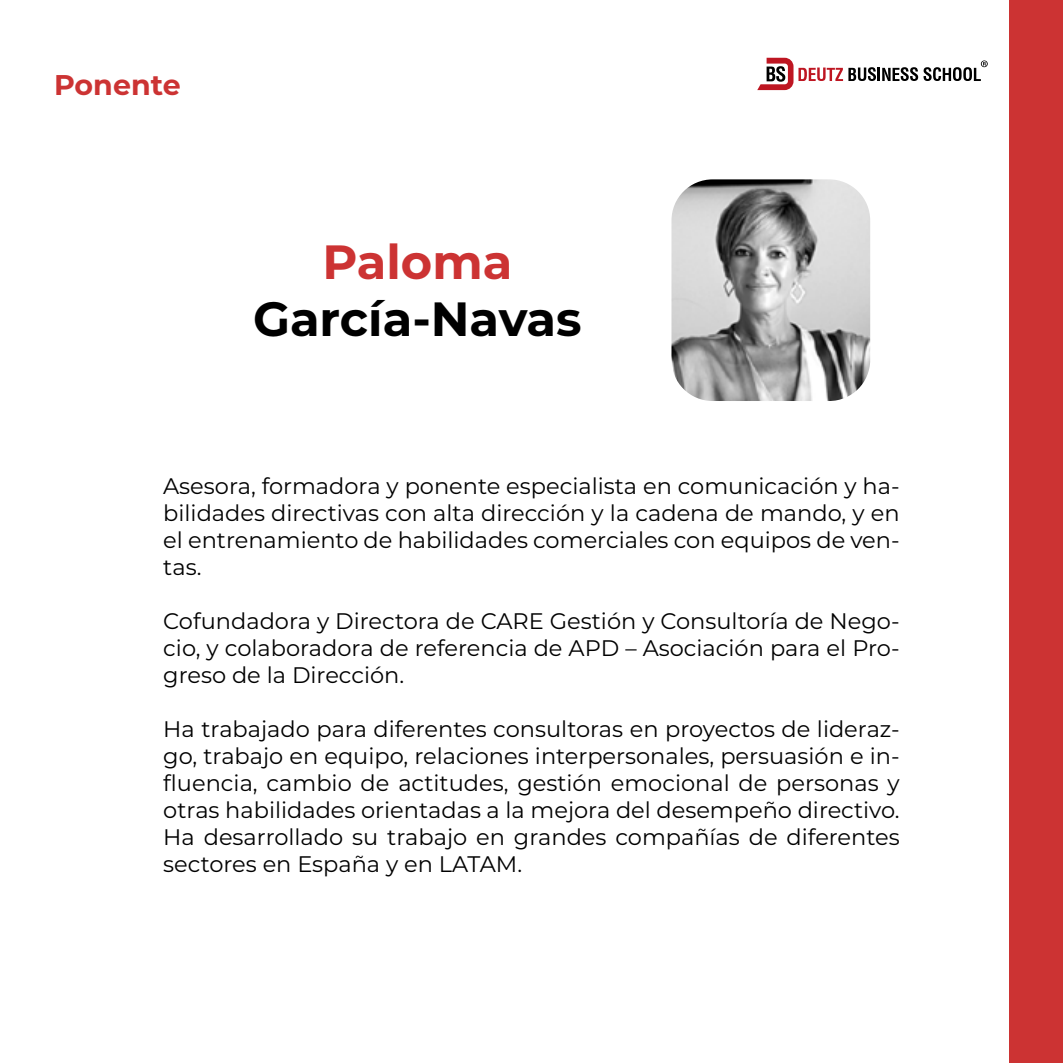
<style>
.page{position:relative;width:1063px;height:1063px;background:#fff}
.page>*{position:absolute;margin:0;border:0;box-sizing:border-box;transform-origin:0 0}
.t1{font:700 48px "Montserrat";color:#000}
.t2{font:700 48px "Montserrat";color:#c33}
.t3{font:700 28.5px "Montserrat";color:#c33}
.t4{font:22.5px/27px "Montserrat";color:#000;text-align:justify}
</style>
<div class="page">
<svg style="left:757px;top:58px;width:161px;height:32px"></svg>
<svg style="left:924px;top:60px;width:64px;height:21px"></svg>
<div style="left:1009px;top:0;width:54px;height:1063px;background:#c33"></div>
<img style="left:671px;top:179px;width:199px;height:222px">
<p class="t3" style="left:54px;top:64px;width:128px">Ponente</p>
<h1 class="t2" style="left:322px;top:227px;width:191px">Paloma</h1>
<h1 class="t1" style="left:253px;top:285px;width:330px">García-Navas</h1>
<p class="t4" style="left:163px;top:471px;width:738px">Asesora, formadora y ponente especialista en comunicación y ha&shy;bilidades directivas con alta dirección y la cadena de mando, y en el entrenamiento de habilidades comerciales con equipos de ven&shy;tas.</p>
<p class="t4" style="left:163px;top:606px;width:738px">Cofundadora y Directora de CARE Gestión y Consultoría de Nego&shy;cio, y colaboradora de referencia de APD – Asociación para el Pro&shy;greso de la Dirección.</p>
<p class="t4" style="left:163px;top:714px;width:738px">Ha trabajado para diferentes consultoras en proyectos de lideraz&shy;go, trabajo en equipo, relaciones interpersonales, persuasión e in&shy;fluencia, cambio de actitudes, gestión emocional de personas y otras habilidades orientadas a la mejora del desempeño directivo.<br>Ha desarrollado su trabajo en grandes compañías de diferentes sectores en España y en LATAM.</p>
</div>
